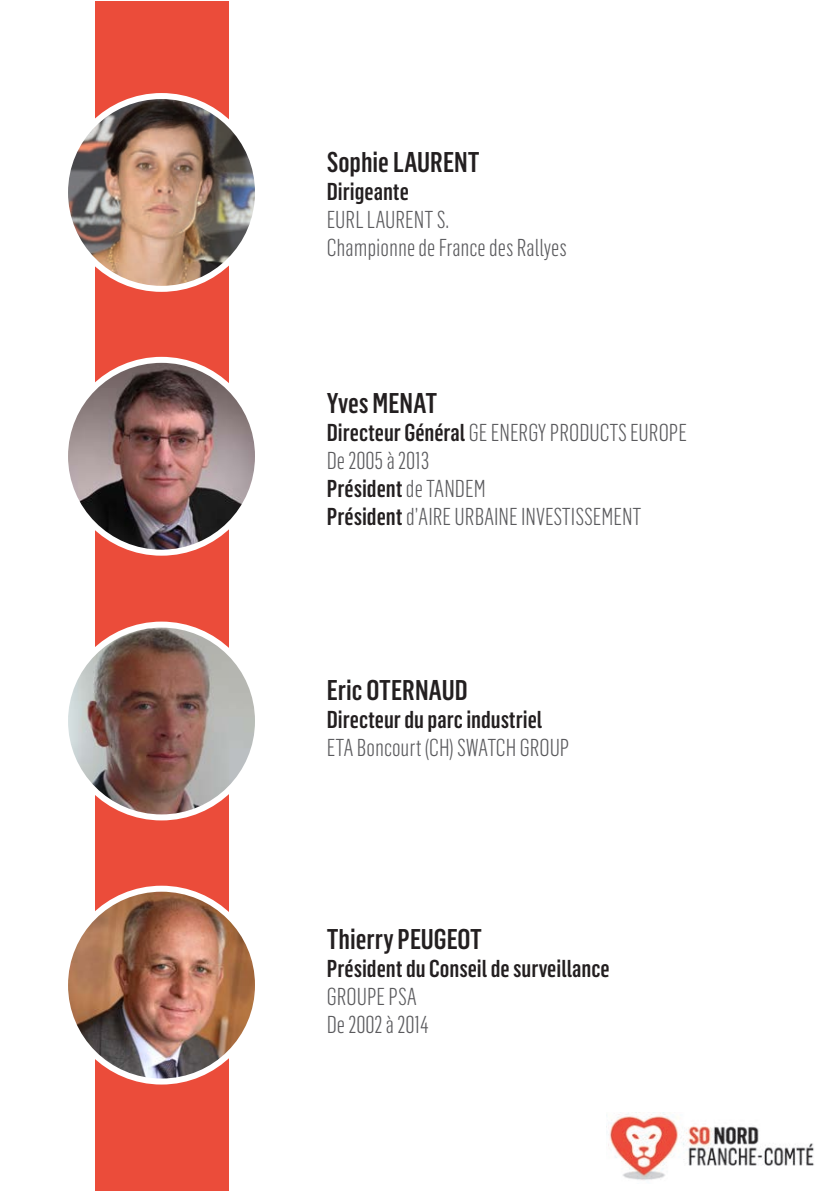
<style>
.page{position:relative;width:840px;height:1191px;background:#fff}
.page>*{position:absolute;margin:0;border:0;box-sizing:border-box;transform-origin:0 0}
.t1{font:500 28px "Flama Condensed";color:#231f20}
.t2{font:300 24px/28px "Flama Condensed";color:#5a5a5d}
.t3{font:500 24px "Flama Condensed";color:#231f20}
.s1{font-weight:500;color:#231f20}
.s2{font-weight:300;color:#5a5a5d}
</style>
<div class="page">
<img style="left:606px;top:1112px;width:208px;height:69px">
<div style="left:95px;top:2px;width:133px;height:1189px;background:#eb4c3a"></div>
<img style="left:65px;top:888px;width:193px;height:193px;border-radius:96px">
<div style="left:62px;top:885px;width:199px;height:199px;border:6px solid #fff;border-radius:50%"></div>
<img style="left:65px;top:624px;width:193px;height:193px;border-radius:96px">
<div style="left:62px;top:621px;width:199px;height:199px;border:6px solid #fff;border-radius:50%"></div>
<img style="left:65px;top:360px;width:193px;height:192px;border-radius:96px">
<div style="left:62px;top:357px;width:199px;height:198px;border:6px solid #fff;border-radius:50%"></div>
<img style="left:65px;top:96px;width:193px;height:193px;border-radius:96px">
<div style="left:62px;top:93px;width:199px;height:199px;border:6px solid #fff;border-radius:50%"></div>
<p class="t1" style="left:326px;top:144px;width:154px">Sophie LAURENT</p>
<p class="t3" style="left:326px;top:176px;width:83px">Dirigeante</p>
<p class="t2" style="left:326px;top:205px;width:124px">EURL LAURENT S.</p>
<p class="t2" style="left:326px;top:233px;width:241px">Championne de France des Rallyes</p>
<p class="t1" style="left:326px;top:386px;width:112px">Yves MENAT</p>
<p class="t2" style="left:326px;top:418px;width:361px"><span class="s1">Directeur Général</span> GE ENERGY PRODUCTS EUROPE</p>
<p class="t2" style="left:326px;top:446px;width:104px">De 2005 à 2013</p>
<p class="t3" style="left:326px;top:474px;width:160px">Président <span class="s2">de TANDEM</span></p>
<p class="t2" style="left:326px;top:502px;width:316px"><span class="s1">Président</span> d’AIRE URBAINE INVESTISSEMENT</p>
<p class="t1" style="left:326px;top:672px;width:142px">Eric OTERNAUD</p>
<p class="t2" style="left:326px;top:704px;width:244px"><span class="s1">Directeur du parc industriel<br></span>ETA Boncourt (CH) SWATCH GROUP</p>
<p class="t1" style="left:326px;top:921px;width:157px">Thierry PEUGEOT</p>
<p class="t3" style="left:326px;top:953px;width:284px">Président du Conseil de surveillance</p>
<p class="t2" style="left:326px;top:981px;width:92px">GROUPE PSA</p>
<p class="t2" style="left:326px;top:1009px;width:104px">De 2002 à 2014</p>
</div>
